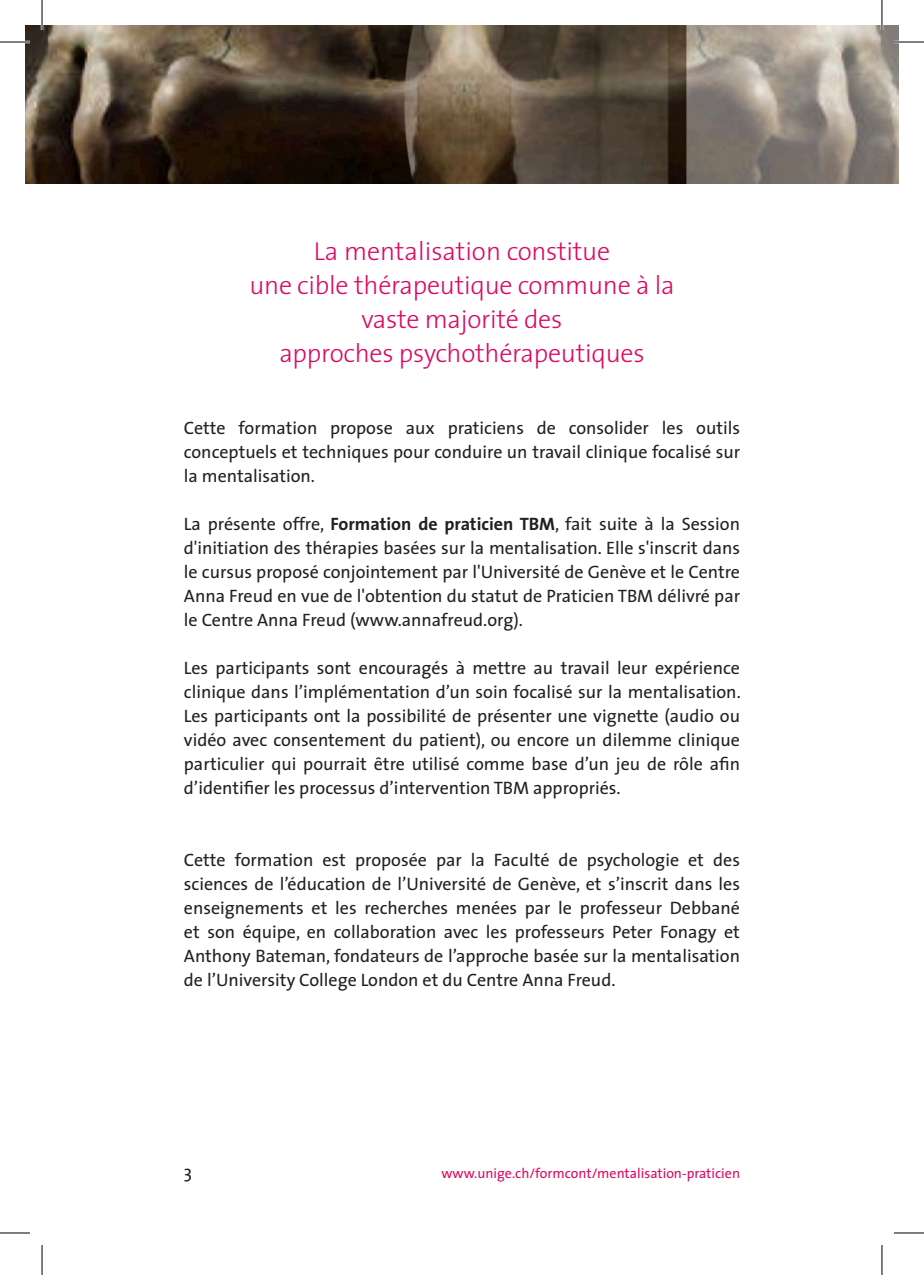
<style>
.page{position:relative;width:924px;height:1275px;background:#fff}
.page>*{position:absolute;margin:0;border:0;box-sizing:border-box;transform-origin:0 0}
.texte{font:300 26px "The Sans";letter-spacing:-.01em;color:#db0a62}
.texte-2{font:18px/24px "The Sans";color:#231f20;text-align:justify}
.t1{font:14px "The Sans";color:#db0a62}
.s1{font-weight:700}
</style>
<div class="page">
<img style="left:25px;top:25px;width:873px;height:159px">
<hr style="left:0;top:41px;width:30px;height:2px;background:#fff">
<hr style="left:893px;top:41px;width:30px;height:2px;background:#fff">
<hr style="left:41px;top:0;width:2px;height:30px;background:#fff">
<hr style="left:880px;top:0;width:2px;height:30px;background:#fff">
<hr style="left:0;top:42px;width:30px;height:1px;background:#000">
<hr style="left:893px;top:42px;width:30px;height:1px;background:#000">
<hr style="left:0;top:1232px;width:30px;height:1px;background:#000">
<hr style="left:893px;top:1232px;width:30px;height:1px;background:#000">
<hr style="left:42px;top:0;width:1px;height:30px;background:#000">
<hr style="left:42px;top:1245px;width:1px;height:30px;background:#000">
<hr style="left:881px;top:0;width:1px;height:30px;background:#000">
<hr style="left:881px;top:1245px;width:1px;height:30px;background:#000">
<p class="texte" style="left:313px;top:229px;width:298px">La mentalisation constitue</p>
<p class="texte" style="left:249px;top:263px;width:426px">une cible thérapeutique commune à la</p>
<p class="texte" style="left:361px;top:297px;width:202px">vaste majorité des</p>
<p class="texte" style="left:279px;top:331px;width:366px">approches psychothérapeutiques</p>
<p class="texte-2" style="left:184px;top:415px;width:557px">Cette formation propose aux praticiens de consolider les outils conceptuels et techniques pour conduire un travail clinique focalisé sur la mentalisation.</p>
<p class="texte-2" style="left:184px;top:511px;width:557px">La présente offre, <span class="s1">Formation de praticien TBM</span>, fait suite à la Session d'initiation des thérapies basées sur la mentalisation. Elle s'inscrit dans le cursus proposé conjointement par l'Université de Genève et le Centre Anna Freud en vue de l'obtention du statut de Praticien TBM délivré par le Centre Anna Freud (www.annafreud.org).</p>
<p class="texte-2" style="left:184px;top:655px;width:558px">Les participants sont encouragés à mettre au travail leur expérience clinique dans l’implémentation d’un soin focalisé sur la mentalisation.<br>Les participants ont la possibilité de présenter une vignette (audio ou vidéo avec consentement du patient), ou encore un dilemme clinique particulier qui pourrait être utilisé comme base d’un jeu de rôle afin d’identifier les processus d’intervention TBM appropriés.</p>
<p class="texte-2" style="left:184px;top:847px;width:557px">Cette formation est proposée par la Faculté de psychologie et des sciences de l’éducation de l’Université de Genève, et s’inscrit dans les enseignements et les recherches menées par le professeur Debbané et son équipe, en collaboration avec les professeurs Peter Fonagy et Anthony Bateman, fondateurs de l’approche basée sur la mentalisation de l’University College London et du Centre Anna Freud.</p>
<p class="texte-2" style="left:184px;top:1159px;width:10px">3</p>
<p class="t1" style="left:441px;top:1161px;width:300px">www.unige.ch/formcont/mentalisation-praticien</p>
</div>
